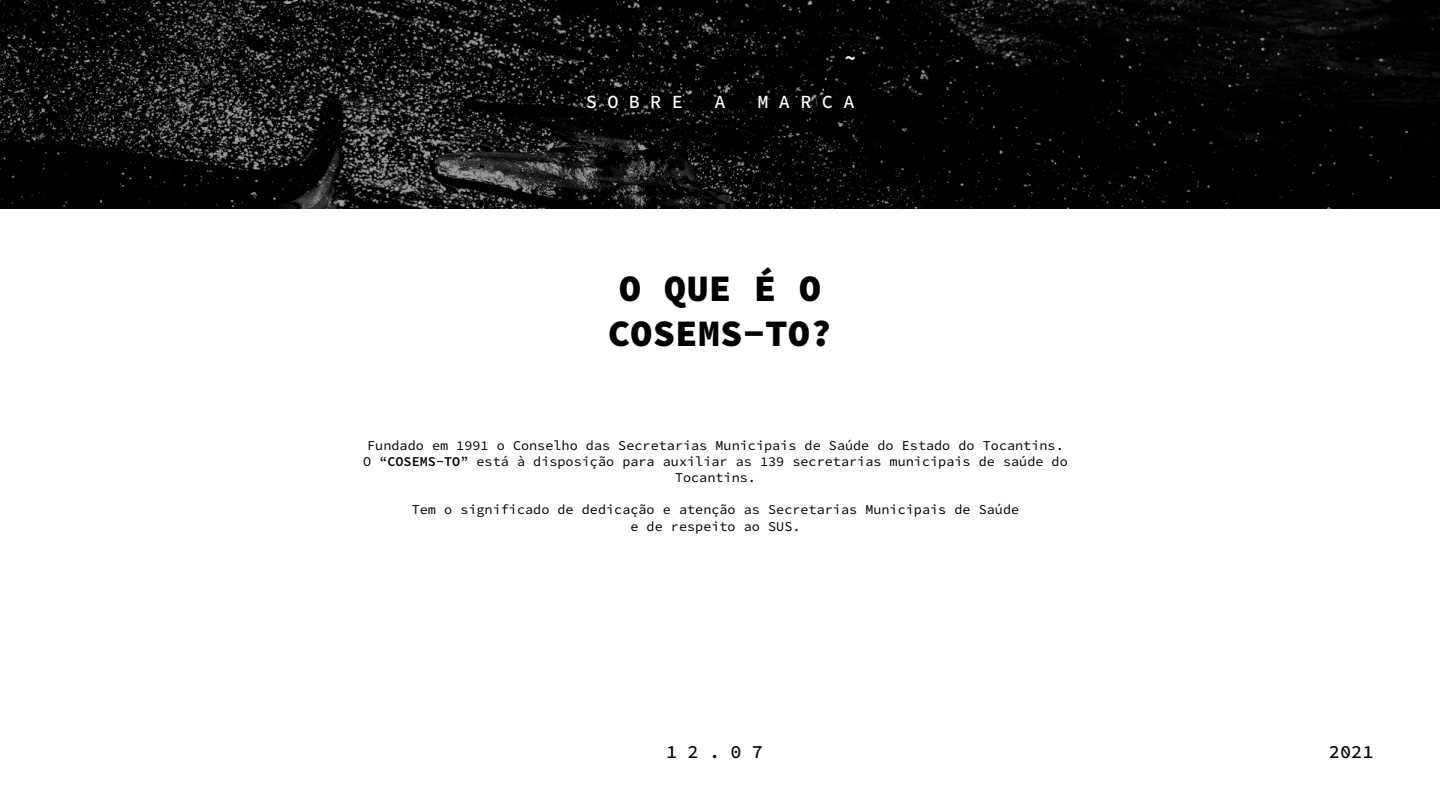
<style>
.page{position:relative;width:1440px;height:810px;background:#fff}
.page>*{position:absolute;margin:0;border:0;box-sizing:border-box;transform-origin:0 0}
.t1{font:37.5px/45px "Source Code Variable";color:#000;text-align:center}
.t2{font:18.6px "Source Code Variable";letter-spacing:.555em;color:#fff}
.t3{font:18.6px "Source Code Variable";color:#000}
.t4{font:13.5px/16.2px "Source Code Variable";color:#000;text-align:center}
</style>
<div class="page">
<img style="left:0;top:0;width:1440px;height:208px">
<h2 class="t2" style="left:586px;top:88px;width:98px">SOBRE</h2>
<h2 class="t2" style="left:715px;top:88px;width:13px">A</h2>
<h2 class="t2" style="left:758px;top:88px;width:98px">MARCA</h2>
<h1 class="t1" style="left:608px;top:267px;width:226px">O QUE É O<br>COSEMS-TO?</h1>
<p class="t4" style="left:363px;top:437px;width:706px">Fundado em 1991 o Conselho das Secretarias Municipais de Saúde do Estado do Tocantins.<br>O “COSEMS-TO” está à disposição para auxiliar as 139 secretarias municipais de saúde do<br>Tocantins.</p>
<p class="t4" style="left:412px;top:502px;width:609px">Tem o significado de dedicação e atenção as Secretarias Municipais de Saúde e de respeito ao SUS.</p>
<h2 class="t3" style="left:666px;top:738px;width:98px">12.07</h2>
<h2 class="t3" style="left:1329px;top:738px;width:46px">2021</h2>
</div>
